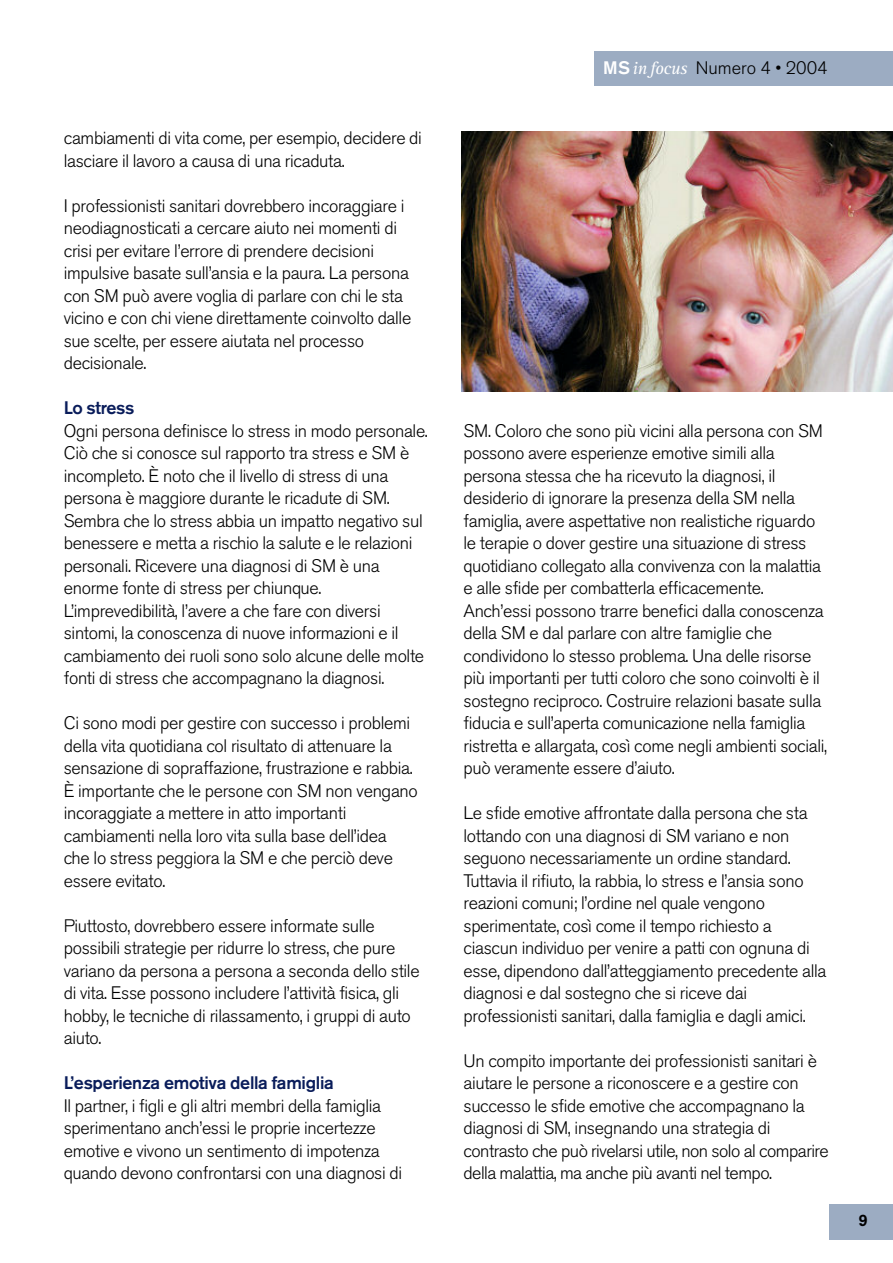
<style>
.page{position:relative;width:893px;height:1263px;background:#fff}
.page>*{position:absolute;margin:0;border:0;box-sizing:border-box;transform-origin:0 0}
.t1{font:300 18px/22.5px "Akzidenz Grotesk BE";letter-spacing:-.02em;color:#000}
.t2{font:500 18px "Akzidenz Grotesk BE";letter-spacing:-.015em;color:#091c5a}
.t3{font:300 18px "Akzidenz Grotesk BE";color:#000}
.t4{font:500 16.5px "Akzidenz Grotesk BE";color:#000}
.s1{font-weight:500;color:#fff}
.s2{font-family:"Rotis Serif";font-weight:400;font-style:italic;color:#fff}
</style>
<div class="page">
<div style="left:829px;top:1204px;width:64px;height:36px;background:#9cacc2"></div>
<img style="left:461px;top:131px;width:432px;height:261px">
<div style="left:594px;top:51px;width:299px;height:34px;background:#9cacc2"></div>
<p class="t1" style="left:64px;top:128px;width:360px">cambiamenti di vita come, per esempio, decidere di lasciare il lavoro a causa di una ricaduta.</p>
<p class="t1" style="left:64px;top:195px;width:349px">I professionisti sanitari dovrebbero incoraggiare i neodiagnosticati a cercare aiuto nei momenti di crisi per evitare l’errore di prendere decisioni impulsive basate sull’ansia e la paura. La persona con SM può avere voglia di parlare con chi le sta vicino e con chi viene direttamente coinvolto dalle sue scelte, per essere aiutata nel processo decisionale.</p>
<p class="t2" style="left:64px;top:401px;width:72px">Lo stress</p>
<p class="t1" style="left:64px;top:420px;width:366px">Ogni persona definisce lo stress in modo personale.<br>Ciò che si conosce sul rapporto tra stress e SM è incompleto. È noto che il livello di stress di una persona è maggiore durante le ricadute di SM.<br>Sembra che lo stress abbia un impatto negativo sul benessere e metta a rischio la salute e le relazioni personali. Ricevere una diagnosi di SM è una enorme fonte di stress per chiunque.<br>L’imprevedibilità, l’avere a che fare con diversi sintomi, la conoscenza di nuove informazioni e il cambiamento dei ruoli sono solo alcune delle molte fonti di stress che accompagnano la diagnosi.</p>
<p class="t1" style="left:64px;top:713px;width:356px">Ci sono modi per gestire con successo i problemi della vita quotidiana col risultato di attenuare la sensazione di sopraffazione, frustrazione e rabbia.<br>È importante che le persone con SM non vengano incoraggiate a mettere in atto importanti cambiamenti nella loro vita sulla base dell’idea<br>che lo stress peggiora la SM e che perciò deve essere evitato.</p>
<p class="t1" style="left:64px;top:915px;width:357px">Piuttosto, dovrebbero essere informate sulle possibili strategie per ridurre lo stress, che pure variano da persona a persona a seconda dello stile di vita. Esse possono includere l’attività fisica, gli hobby, le tecniche di rilassamento, i gruppi di auto aiuto.</p>
<p class="t2" style="left:64px;top:1076px;width:272px">L’esperienza emotiva della famiglia</p>
<p class="t1" style="left:64px;top:1095px;width:340px">Il partner, i figli e gli altri membri della famiglia sperimentano anch’essi le proprie incertezze emotive e vivono un sentimento di impotenza quando devono confrontarsi con una diagnosi di</p>
<p class="t3" style="left:603px;top:60px;width:226px"><span class="s1">MS</span><span class="s2">infocus</span> Numero 4 • 2004</p>
<p class="t1" style="left:463px;top:420px;width:365px">SM. Coloro che sono più vicini alla persona con SM possono avere esperienze emotive simili alla persona stessa che ha ricevuto la diagnosi, il desiderio di ignorare la presenza della SM nella famiglia, avere aspettative non realistiche riguardo le terapie o dover gestire una situazione di stress quotidiano collegato alla convivenza con la malattia e alle sfide per combatterla efficacemente.<br>Anch’essi possono trarre benefici dalla conoscenza della SM e dal parlare con altre famiglie che condividono lo stesso problema. Una delle risorse più importanti per tutti coloro che sono coinvolti è il sostegno reciproco. Costruire relazioni basate sulla fiducia e sull’aperta comunicazione nella famiglia ristretta e allargata, così come negli ambienti sociali, può veramente essere d’aiuto.</p>
<p class="t1" style="left:463px;top:803px;width:364px">Le sfide emotive affrontate dalla persona che sta lottando con una diagnosi di SM variano e non seguono necessariamente un ordine standard.<br>Tuttavia il rifiuto, la rabbia, lo stress e l’ansia sono reazioni comuni; l’ordine nel quale vengono sperimentate, così come il tempo richiesto a ciascun individuo per venire a patti con ognuna di esse, dipendono dall’atteggiamento precedente alla diagnosi e dal sostegno che si riceve dai professionisti sanitari, dalla famiglia e dagli amici.</p>
<p class="t1" style="left:463px;top:1050px;width:367px">Un compito importante dei professionisti sanitari è aiutare le persone a riconoscere e a gestire con successo le sfide emotive che accompagnano la diagnosi di SM, insegnando una strategia di contrasto che può rivelarsi utile, non solo al comparire della malattia, ma anche più avanti nel tempo.</p>
<p class="t4" style="left:858px;top:1215px;width:11px">9</p>
</div>
